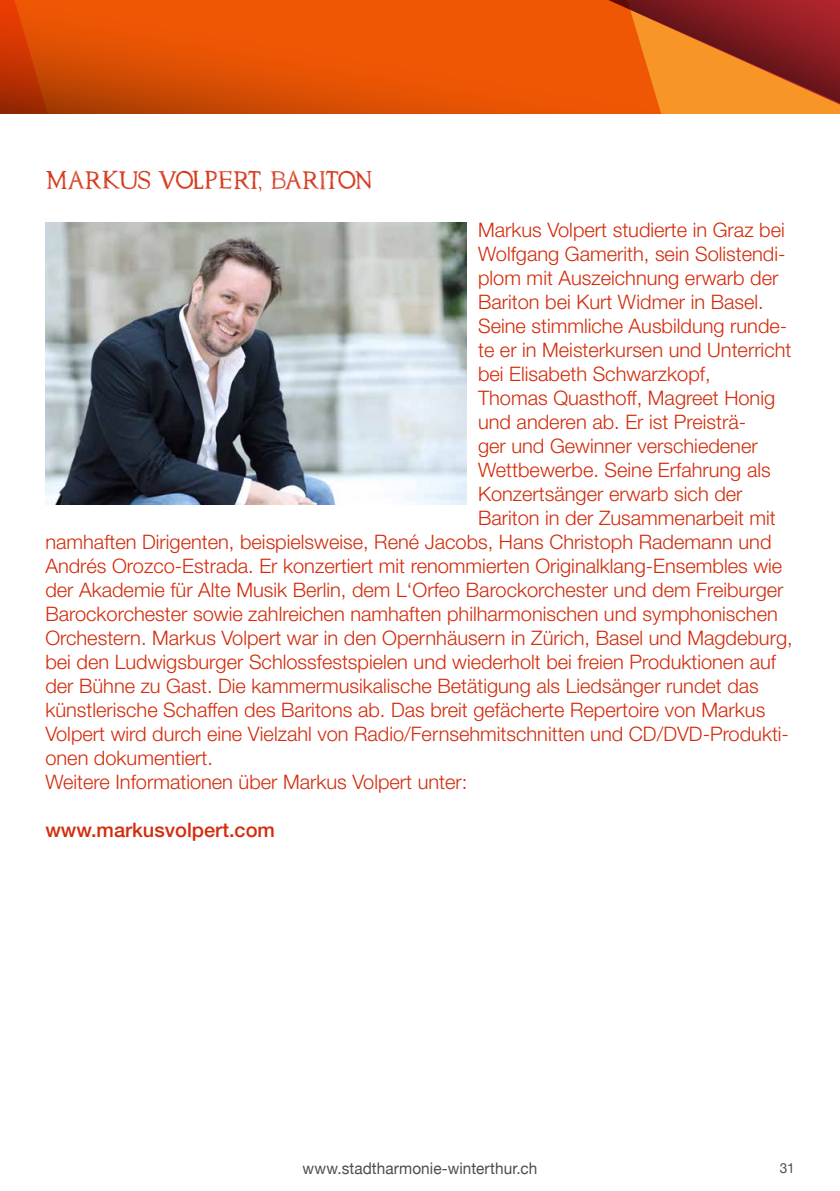
<style>
.page{position:relative;width:840px;height:1191px;background:#fff}
.page>*{position:absolute;margin:0;border:0;box-sizing:border-box;transform-origin:0 0}
.t1{font:26px "DK Traiectum";letter-spacing:-.03em;color:#d32c0c}
.t2{font:300 20px "Helvetica Neue";color:#d32c0c}
.t3{font:500 20px "Helvetica Neue";color:#d32c0c}
.t4{font:16px "Helvetica Neue";letter-spacing:.005em;color:#4d4d4c;scale:.96 1}
.t5{font:14px "Helvetica Neue";color:#4d4d4c}
</style>
<div class="page">
<svg style="left:115px;top:0;width:724px;height:113px;background:#db530c"></svg>
<svg style="left:0;top:0;width:115px;height:113px;background:#cf4503"></svg>
<img style="left:45px;top:223px;width:421px;height:281px">
<h1 class="t1" style="left:45px;top:166px;width:328px">MARKUS VOLPERT, BARITON</h1>
<p class="t2" style="left:478px;top:218px;width:308px">Markus Volpert studierte in Graz bei</p>
<p class="t2" style="left:478px;top:242px;width:309px">Wolfgang Gamerith, sein Solistendi-</p>
<p class="t2" style="left:478px;top:266px;width:302px">plom mit Auszeichnung erwarb der</p>
<p class="t2" style="left:478px;top:290px;width:287px">Bariton bei Kurt Widmer in Basel.</p>
<p class="t2" style="left:478px;top:314px;width:310px">Seine stimmliche Ausbildung runde-</p>
<p class="t2" style="left:478px;top:338px;width:314px">te er in Meisterkursen und Unterricht</p>
<p class="t2" style="left:478px;top:362px;width:234px">bei Elisabeth Schwarzkopf,</p>
<p class="t2" style="left:478px;top:386px;width:298px">Thomas Quasthoff, Magreet Honig</p>
<p class="t2" style="left:478px;top:410px;width:269px">und anderen ab. Er ist Preisträ-</p>
<p class="t2" style="left:478px;top:434px;width:281px">ger und Gewinner verschiedener</p>
<p class="t2" style="left:478px;top:458px;width:294px">Wettbewerbe. Seine Erfahrung als</p>
<p class="t2" style="left:478px;top:482px;width:266px">Konzertsänger erwarb sich der</p>
<p class="t2" style="left:478px;top:506px;width:299px">Bariton in der Zusammenarbeit mit</p>
<p class="t2" style="left:45px;top:530px;width:727px">namhaften Dirigenten, beispielsweise, René Jacobs, Hans Christoph Rademann und</p>
<p class="t2" style="left:45px;top:554px;width:738px">Andrés Orozco-Estrada. Er konzertiert mit renommierten Originalklang-Ensembles wie</p>
<p class="t2" style="left:45px;top:578px;width:739px">der Akademie für Alte Musik Berlin, dem L‘Orfeo Barockorchester und dem Freiburger</p>
<p class="t2" style="left:45px;top:602px;width:733px">Barockorchester sowie zahlreichen namhaften philharmonischen und symphonischen</p>
<p class="t2" style="left:45px;top:626px;width:748px">Orchestern. Markus Volpert war in den Opernhäusern in Zürich, Basel und Magdeburg,</p>
<p class="t2" style="left:45px;top:650px;width:731px">bei den Ludwigsburger Schlossfestspielen und wiederholt bei freien Produktionen auf</p>
<p class="t2" style="left:45px;top:674px;width:714px">der Bühne zu Gast. Die kammermusikalische Betätigung als Liedsänger rundet das</p>
<p class="t2" style="left:45px;top:698px;width:721px">künstlerische Schaffen des Baritons ab. Das breit gefächerte Repertoire von Markus</p>
<p class="t2" style="left:45px;top:722px;width:744px">Volpert wird durch eine Vielzahl von Radio/Fernsehmitschnitten und CD/DVD-Produkti-</p>
<p class="t2" style="left:45px;top:746px;width:169px">onen dokumentiert.</p>
<p class="t2" style="left:45px;top:770px;width:423px">Weitere Informationen über Markus Volpert unter:</p>
<p class="t3" style="left:45px;top:818px;width:231px">www.markusvolpert.com</p>
<p class="t4" style="left:302px;top:1156px;width:246px">www.stadtharmonie-winterthur.ch</p>
<p class="t5" style="left:779px;top:1158px;width:16px">31</p>
</div>
